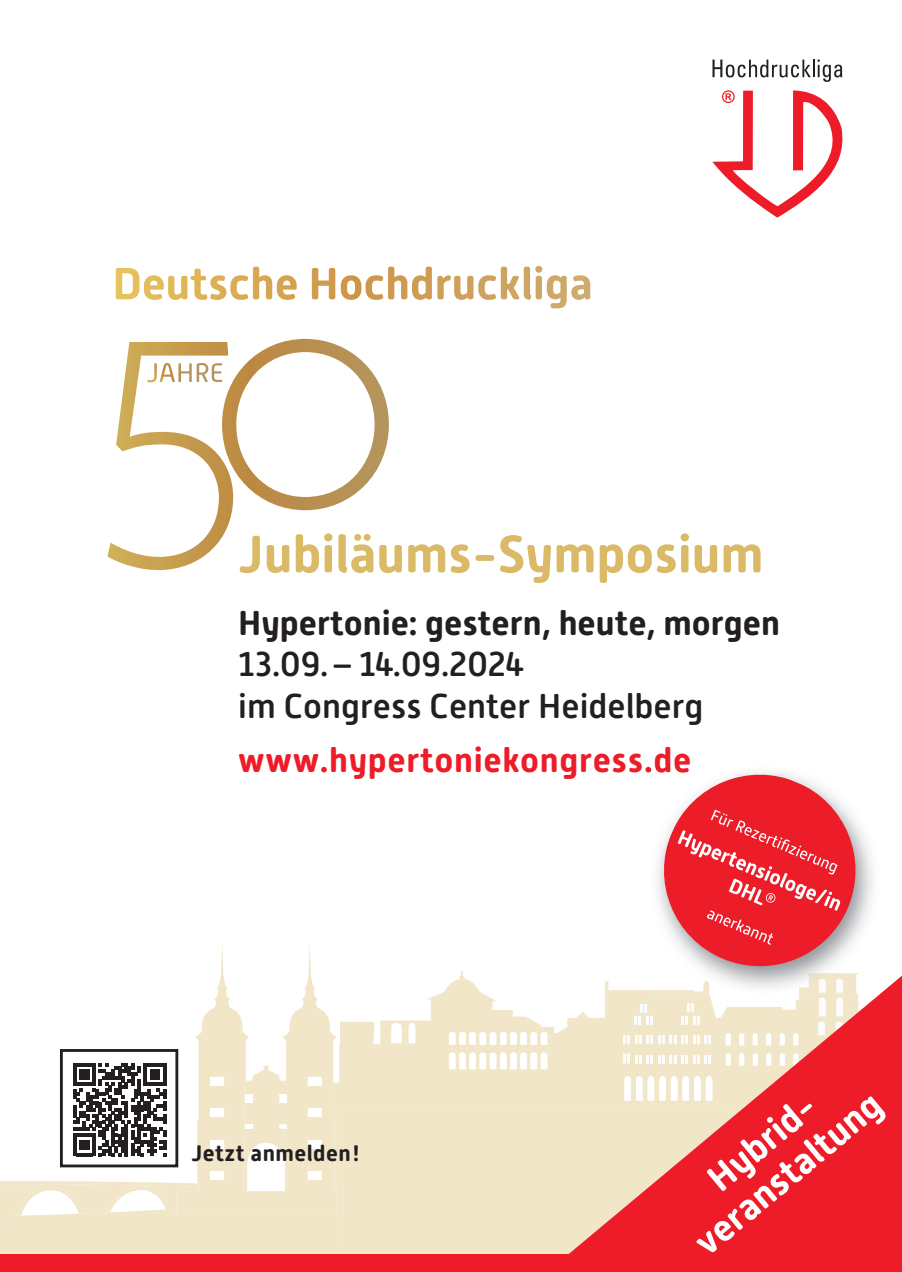
<style>
.page{position:relative;width:902px;height:1272px;background:#fff}
.page>*{position:absolute;margin:0;border:0;box-sizing:border-box;transform-origin:0 0}
.t1{font:700 52.5px "Alwyn New Rounded";color:#dab967}
.t2{font:700 37.5px/40.5px "Alwyn New Rounded";color:#fff;text-align:center}
.t3{font:500 34.5px/41.2px "Alwyn New Rounded";color:#231f20}
.t4{font:700 34.5px "Alwyn New Rounded";color:#231f20}
.t5{font:700 34.5px "Alwyn New Rounded";letter-spacing:.02em;color:#ee1c28}
.t6{font:700 22.5px "Alwyn New Rounded";letter-spacing:.02em;color:#231f20}
</style>
<div class="page">
<svg style="left:459px;top:970px;width:5px;height:9px"></svg>
<svg style="left:336px;top:979px;width:221px;height:68px"></svg>
<svg style="left:449px;top:1032px;width:98px;height:12px"></svg>
<div style="left:0;top:1047px;width:557px;height:207px;background:#f2e6c9"></div>
<svg style="left:408px;top:1023px;width:7px;height:20px"></svg>
<svg style="left:391px;top:1023px;width:10px;height:20px"></svg>
<div style="left:343px;top:1105px;width:214px;height:149px;background:#f2e6c9"></div>
<svg style="left:107px;top:339px;width:282px;height:231px"></svg>
<svg style="left:147px;top:363px;width:75px;height:19px"></svg>
<svg style="left:116px;top:266px;width:459px;height:34px"></svg>
<div style="left:0;top:1254px;width:901px;height:17px;background:#ee1c28"></div>
<svg style="left:651px;top:765px;width:217px;height:196px"></svg>
<svg style="left:677px;top:809px;width:163px;height:135px;background:#ec3640"></svg>
<svg style="left:557px;top:961px;width:344px;height:293px;background:#f18b86"></svg>
<svg style="left:712px;top:60px;width:130px;height:22px"></svg>
<svg style="left:712px;top:90px;width:130px;height:127px"></svg>
<svg style="left:0;top:945px;width:336px;height:271px"></svg>
<div style="left:60px;top:1049px;width:118px;height:118px;border:3px solid #231f20"></div>
<h1 class="t1" style="left:238px;top:523px;width:526px">Jubiläums-Symposium</h1>
<p class="t4" style="left:238px;top:603px;width:543px">Hypertonie: gestern, heute, morgen</p>
<p class="t3" style="left:238px;top:643px;width:467px">13.09. – 14.09.2024<br>im Congress Center Heidelberg</p>
<p class="t5" style="left:238px;top:740px;width:454px">www.hypertoniekongress.de</p>
<p class="t6" style="left:191px;top:1139px;width:170px">Jetzt anmelden!</p>
<p class="t2" style="left:660px;top:1201px;width:233px;rotate:-40deg">Hybrid&shy;veranstaltung</p>
</div>
